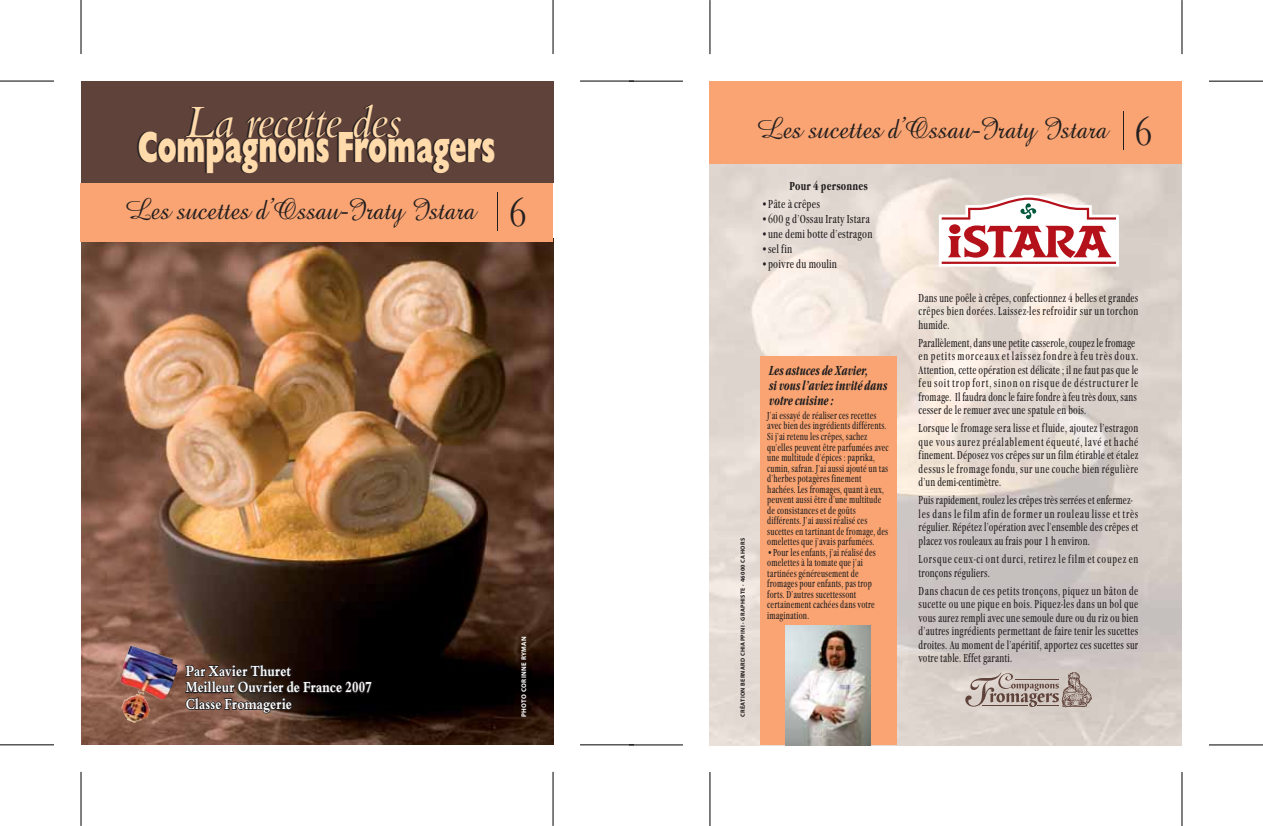
<style>
.page{position:relative;width:1263px;height:826px;background:#fff}
.page>*{position:absolute;margin:0;border:0;box-sizing:border-box;transform-origin:0 0}
.t1{font:800 45px "Giltus T";color:#ffdaab;scale:.67 1}
.t2{font:italic 45px "Bemtus T";letter-spacing:-.005em;color:#ffdaab}
.t3{font:30px "Amazone BT";color:#231f20;scale:.9 1}
.t4{font:700 15px/16.5px "Bemtus T";letter-spacing:.015em;color:#fff;scale:.8 1}
.t5{font:italic 700 condensed 13.5px/15px "Garamond Itc T";color:#231f20;scale:.8 1}
.t6{font:condensed 12px/13.5px "Garamond Itc T";letter-spacing:.02em;color:#231f20;text-align:justify;scale:.8 1}
.t7{font:condensed 12px/13.5px "Garamond Itc T";letter-spacing:.02em;color:#231f20;scale:.79 1}
.t8{font:condensed 12px "Garamond Itc T";letter-spacing:.02em;color:#231f20;scale:.85 1}
.t9{font:condensed 12px/13.5px "Garamond Itc T";letter-spacing:.075em;color:#231f20;scale:.8 1}
.t10{font:700 condensed 12px "Garamond Itc T";letter-spacing:.02em;color:#231f20;scale:.85 1}
.t11{font:condensed 10.5px/10.5px "Garamond Itc T";letter-spacing:.02em;color:#231f20;scale:.8 1}
.t12{font:700 6.75px "Myriad";letter-spacing:.05em;color:#fff}
.t13{font:700 6px "Myriad";letter-spacing:.05em;color:#231f20}
.s1{font-family:"Bemtus T";font-size:42px}
</style>
<div class="page">
<img style="left:710px;top:164px;width:472px;height:581px">
<img style="left:81px;top:238px;width:472px;height:506px">
<div style="left:81px;top:82px;width:472px;height:101px;background:#5f423a"></div>
<img style="left:120px;top:645px;width:58px;height:78px">
<hr style="left:81px;top:0;width:1px;height:54px;background:#000">
<hr style="left:0;top:81px;width:54px;height:1px;background:#000">
<hr style="left:0;top:744px;width:54px;height:1px;background:#000">
<hr style="left:81px;top:771px;width:1px;height:54px;background:#000">
<hr style="left:553px;top:0;width:1px;height:54px;background:#000">
<hr style="left:580px;top:81px;width:54px;height:1px;background:#000">
<hr style="left:580px;top:744px;width:54px;height:1px;background:#000">
<hr style="left:553px;top:771px;width:1px;height:54px;background:#000">
<div style="left:760px;top:356px;width:136px;height:389px;background:#f9a472"></div>
<img style="left:786px;top:625px;width:84px;height:120px">
<svg style="left:965px;top:672px;width:94px;height:34px;background:#b8aaa2"></svg>
<hr style="left:983px;top:705px;width:45px;height:1px;background:#5f423a">
<img style="left:1061px;top:671px;width:32px;height:36px">
<div style="left:710px;top:81px;width:472px;height:83px;background:#f9a472"></div>
<hr style="left:710px;top:0;width:1px;height:54px;background:#000">
<hr style="left:629px;top:81px;width:54px;height:1px;background:#000">
<hr style="left:629px;top:744px;width:54px;height:1px;background:#000">
<hr style="left:710px;top:771px;width:1px;height:54px;background:#000">
<hr style="left:1182px;top:0;width:1px;height:54px;background:#000">
<hr style="left:1209px;top:81px;width:54px;height:1px;background:#000">
<hr style="left:1209px;top:744px;width:54px;height:1px;background:#000">
<hr style="left:1182px;top:771px;width:1px;height:54px;background:#000">
<div style="left:80px;top:183px;width:472px;height:58px;background:#f9a472"></div>
<hr style="left:498px;top:192px;width:1px;height:38px;background:#231f20">
<svg style="left:939px;top:195px;width:180px;height:71px"></svg>
<hr style="left:1123px;top:111px;width:1px;height:38px;background:#231f20">
<h1 class="t2" style="left:186px;top:95px;width:217px">La recette des</h1>
<h1 class="t1" style="left:138px;top:120px;width:535px">Compagnons Fromagers</h1>
<h2 class="t3" style="left:126px;top:197px;width:447px">Les sucettes d’Ossau-Iraty Istara <span class="s1">6</span></h2>
<p class="t4" style="left:186px;top:663px;width:234px">Par Xavier Thuret<br>Meilleur Ouvrier de France 2007<br>Classe Fromagerie</p>
<p class="t12" style="left:521px;top:716px;width:82px;rotate:-90deg">PHOTO CORINNE RYMAN</p>
<h2 class="t3" style="left:758px;top:117px;width:440px">Les sucettes d’Ossau-Iraty Istara <span class="s1">6</span></h2>
<p class="t10" style="left:790px;top:179px;width:94px">Pour 4 personnes</p>
<p class="t8" style="left:761px;top:198px;width:71px">•Pâte à crêpes</p>
<p class="t8" style="left:761px;top:213px;width:129px">•600 g d’Ossau Iraty Istara</p>
<p class="t8" style="left:761px;top:228px;width:133px">•une demi botte d’estragon</p>
<p class="t8" style="left:761px;top:243px;width:38px">•sel fin</p>
<p class="t8" style="left:761px;top:258px;width:91px">•poivre du moulin</p>
<p class="t13" style="left:741px;top:716px;width:180px;rotate:-90deg">CRÉATION BERNARD CHIAPPINI · GRAPHISTE · 46000 CAHORS</p>
<p class="t5" style="left:769px;top:362px;width:150px">Les astuces de Xavier,<br>si vous l’aviez invité dans votre cuisine :</p>
<p class="t11" style="left:767px;top:410px;width:153px">J’ai essayé de réaliser ces recettes avec bien des ingrédients différents.<br>Si j’ai retenu les crêpes, sachez qu’elles peuvent être parfumées avec une multitude d’épices : paprika, cumin, safran. J’ai aussi ajouté un tas d’herbes potagères finement hachées. Les fromages, quant à eux, peuvent aussi être d’une multitude de consistances et de goûts différents. J’ai aussi réalisé ces sucettes en tartinant de fromage, des omelettes que j’avais parfumées.</p>
<p class="t11" style="left:767px;top:547px;width:137px">•Pour les enfants, j’ai réalisé des omelettes à la tomate que j’ai tartinées généreusement de fromages pour enfants, pas trop forts. D’autres sucettessont certainement cachées dans votre imagination.</p>
<p class="t6" style="left:919px;top:291px;width:276px">Dans une poêle à crêpes, confectionnez 4 belles et grandes crêpes bien dorées. Laissez-les refroidir sur un torchon humide.</p>
<p class="t7" style="left:919px;top:336px;width:280px">Parallèlement, dans une petite casserole, coupez le fromage en petits morceaux et laissez fondre à feu très doux.<br>Attention, cette opération est délicate ; il ne faut pas que le feu soit trop fort, sinon on risque de déstructurer le fromage. Il faudra donc le faire fondre à feu très doux, sans cesser de le remuer avec une spatule en bois.</p>
<p class="t6" style="left:919px;top:422px;width:276px">Lorsque le fromage sera lisse et fluide, ajoutez l’estragon que vous aurez préalablement équeuté, lavé et haché finement. Déposez vos crêpes sur un film étirable et étalez dessus le fromage fondu, sur une couche bien régulière d’un demi-centimètre.</p>
<p class="t7" style="left:919px;top:494px;width:280px">Puis rapidement, roulez les crêpes très serrées et enfermez&shy;les dans le film afin de former un rouleau lisse et très régulier. Répétez l’opération avec l’ensemble des crêpes et placez vos rouleaux au frais pour 1 h environ.</p>
<p class="t9" style="left:919px;top:552px;width:276px">Lorsque ceux-ci ont durci, retirez le film et coupez en tronçons réguliers.</p>
<p class="t6" style="left:919px;top:584px;width:276px">Dans chacun de ces petits tronçons, piquez un bâton de sucette ou une pique en bois. Piquez-les dans un bol que vous aurez rempli avec une semoule dure ou du riz ou bien d’autres ingrédients permettant de faire tenir les sucettes droites. Au moment de l’apéritif, apportez ces sucettes sur votre table. Effet garanti.</p>
</div>
